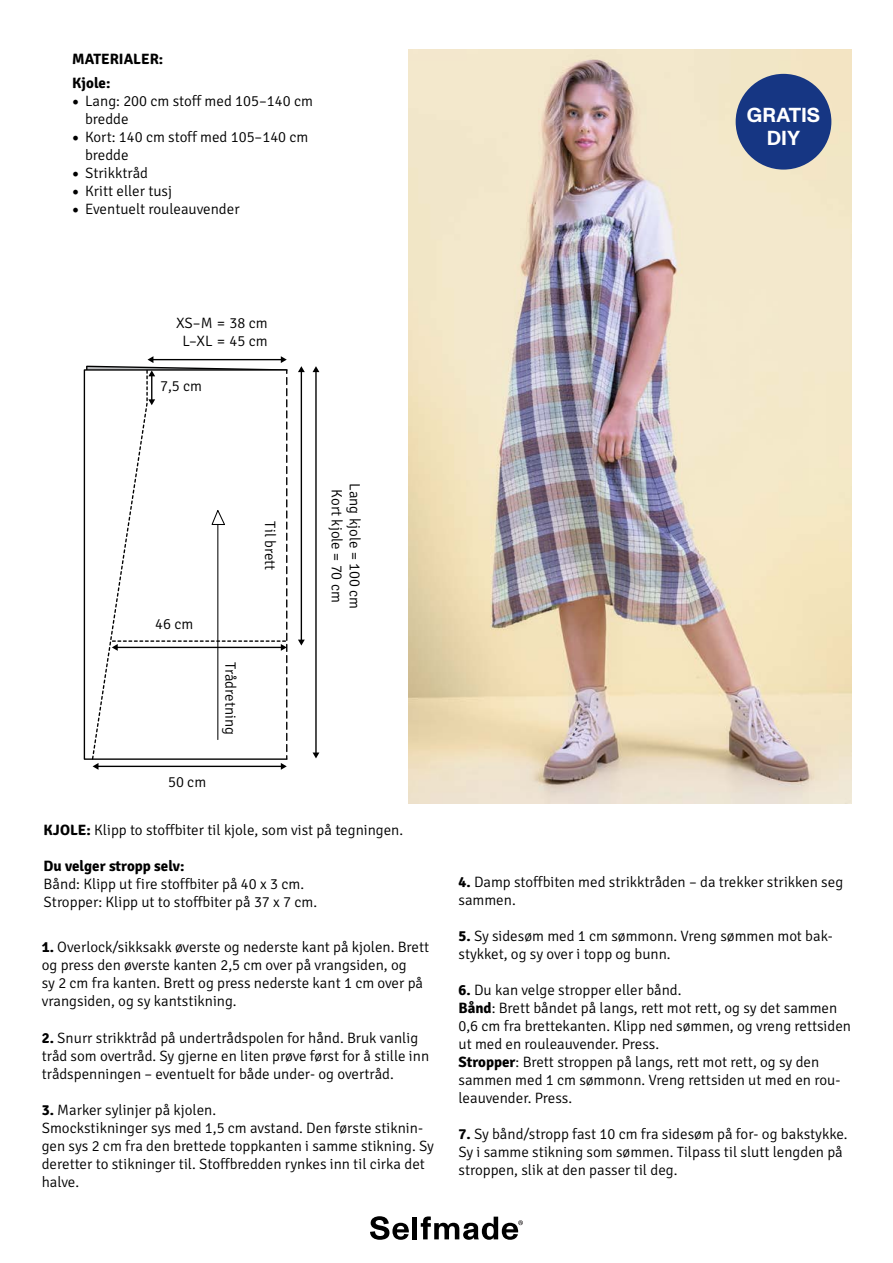
<style>
.page{position:relative;width:893px;height:1263px;background:#fff}
.page>*{position:absolute;margin:0;border:0;box-sizing:border-box;transform-origin:0 0}
.t1{font:700 20.25px/23.7px "ABC Monument Grotesk";color:#fff;text-align:center}
.t2{font:300 15px/18px "Signika";color:#000}
.t3{font:700 15px/24.3px "Signika";color:#000}
.s1{font-family:"Minion Pro";font-weight:400;font-size:18px}
.s2{font-weight:700}
</style>
<div class="page">
<img style="left:408px;top:50px;width:443px;height:754px">
<svg style="left:370px;top:1216px;width:39px;height:24px"></svg>
<hr style="left:413px;top:1216px;width:4px;height:23px;background:#000">
<svg style="left:421px;top:1216px;width:102px;height:24px"></svg>
<svg style="left:85px;top:356px;width:203px;height:414px"></svg>
<hr style="left:301px;top:371px;width:1px;height:270px;background:#000">
<svg style="left:298px;top:366px;width:7px;height:6px"></svg>
<svg style="left:298px;top:640px;width:7px;height:5px"></svg>
<hr style="left:315px;top:371px;width:2px;height:382px;background:#000">
<svg style="left:313px;top:366px;width:6px;height:6px"></svg>
<svg style="left:313px;top:752px;width:6px;height:6px"></svg>
<div style="left:736px;top:74px;width:95px;height:96px;background:#163683;border-radius:50%"></div>
<p class="t3" style="left:72px;top:47px;width:93px">MATERIALER:<br>Kjole:</p>
<p class="t2" style="left:85px;top:92px;width:229px;text-indent:-13px"><span class="s1">•</span> Lang: 200 cm stoff med 105–140 cm bredde</p>
<p class="t2" style="left:85px;top:128px;width:225px;text-indent:-13px"><span class="s1">•</span> Kort: 140 cm stoff med 105–140 cm bredde</p>
<p class="t2" style="left:72px;top:164px;width:77px"><span class="s1">•</span> Strikktråd</p>
<p class="t2" style="left:72px;top:182px;width:101px"><span class="s1">•</span> Kritt eller tusj</p>
<p class="t2" style="left:72px;top:200px;width:169px"><span class="s1">•</span> Eventuelt rouleauvender</p>
<h1 class="t1" style="left:747px;top:103px;width:75px">GRATIS<br>DIY</h1>
<p class="t2" style="left:176px;top:314px;width:93px;text-align:center">XS–M = 38 cm<br>L–XL = 45 cm</p>
<p class="t2" style="left:160px;top:378px;width:43px">7,5 cm</p>
<p class="t2" style="left:155px;top:615px;width:40px">46 cm</p>
<p class="t2" style="left:239px;top:662px;width:74px;rotate:90deg">Trådretning</p>
<p class="t2" style="left:168px;top:773px;width:40px">50 cm</p>
<p class="t2" style="left:279px;top:521px;width:51px;rotate:90deg">Til brett</p>
<p class="t2" style="left:364px;top:483px;width:127px;text-align:center;rotate:90deg">Lang kjole = 100 cm<br>Kort kjole = 70 cm</p>
<p class="t2" style="left:44px;top:821px;width:361px"><span class="s2">KJOLE:</span> Klipp to stoffbiter til kjole, som vist på tegningen.</p>
<p class="t3" style="left:44px;top:854px;width:142px">Du velger stropp selv:</p>
<p class="t2" style="left:44px;top:875px;width:275px">Bånd: Klipp ut fire stoffbiter på 40 x 3 cm.<br>Stropper: Klipp ut to stoffbiter på 37 x 7 cm.</p>
<p class="t2" style="left:42px;top:939px;width:389px"><span class="s2">1.</span> Overlock/sikksakk øverste og nederste kant på kjolen. Brett og press den øverste kanten 2,5 cm over på vrangsiden, og<br>sy 2 cm fra kanten. Brett og press nederste kant 1 cm over på vrangsiden, og sy kantstikning.</p>
<p class="t2" style="left:42px;top:1029px;width:389px"><span class="s2">2.</span> Snurr strikktråd på undertrådspolen for hånd. Bruk vanlig tråd som overtråd. Sy gjerne en liten prøve først for å stille inn trådspenningen – eventuelt for både under- og overtråd.</p>
<p class="t2" style="left:42px;top:1101px;width:394px"><span class="s2">3.</span> Marker sylinjer på kjolen.<br>Smockstikninger sys med 1,5 cm avstand. Den første stiknin&shy;gen sys 2 cm fra den brettede toppkanten i samme stikning. Sy deretter to stikninger til. Stoffbredden rynkes inn til cirka det halve.</p>
<p class="t2" style="left:458px;top:873px;width:386px"><span class="s2">4.</span> Damp stoffbiten med strikktråden – da trekker strikken seg sammen.</p>
<p class="t2" style="left:458px;top:927px;width:376px"><span class="s2">5.</span> Sy sidesøm med 1 cm sømmonn. Vreng sømmen mot bak&shy;stykket, og sy over i topp og bunn.</p>
<p class="t2" style="left:458px;top:981px;width:394px"><span class="s2">6.</span> Du kan velge stropper eller bånd.<br><span class="s2">Bånd</span>: Brett båndet på langs, rett mot rett, og sy det sammen 0,6 cm fra brettekanten. Klipp ned sømmen, og vreng rettsiden ut med en rouleauvender. Press.<br><span class="s2">Stropper</span>: Brett stroppen på langs, rett mot rett, og sy den sammen med 1 cm sømmonn. Vreng rettsiden ut med en rou&shy;leauvender. Press.</p>
<p class="t2" style="left:458px;top:1125px;width:391px"><span class="s2">7.</span> Sy bånd/stropp fast 10 cm fra sidesøm på for- og bakstykke.<br>Sy i samme stikning som sømmen. Tilpass til slutt lengden på stroppen, slik at den passer til deg.</p>
</div>
